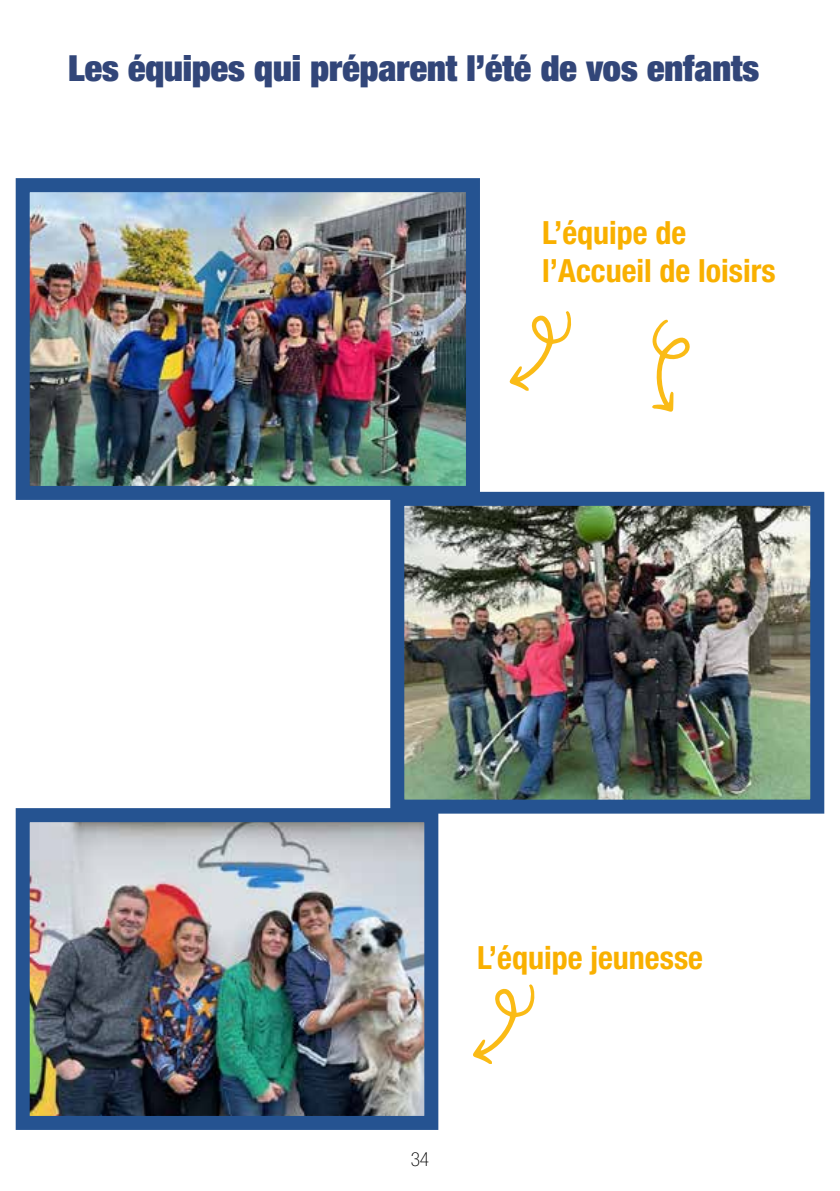
<style>
.page{position:relative;width:840px;height:1191px;background:#fff}
.page>*{position:absolute;margin:0;border:0;box-sizing:border-box;transform-origin:0 0}
.t1{font:900 condensed 36px "Helvetica Neue LT Std";color:#324679}
.t2{font:700 condensed 32px/38.4px "Helvetica Neue LT Std";color:#f9b000}
.t3{font:100 condensed 19.4px "Helvetica Neue LT Std";color:#000}
</style>
<div class="page">
<img style="left:31px;top:193px;width:433px;height:292px">
<div style="left:16px;top:178px;width:463px;height:322px;border:14px solid #255391"></div>
<img style="left:405px;top:507px;width:403px;height:291px">
<div style="left:390px;top:492px;width:433px;height:321px;border:14px solid #255391"></div>
<img style="left:31px;top:823px;width:392px;height:292px">
<div style="left:16px;top:808px;width:422px;height:322px;border:14px solid #255391"></div>
<svg style="left:509px;top:311px;width:62px;height:80px"></svg>
<svg style="left:473px;top:984px;width:61px;height:80px"></svg>
<svg style="left:652px;top:319px;width:38px;height:93px"></svg>
<p class="t1" style="left:68px;top:45px;width:692px">Les équipes qui préparent l’été de vos enfants</p>
<p class="t2" style="left:542px;top:213px;width:235px">L’équipe de l’Accueil de loisirs</p>
<p class="t2" style="left:477px;top:938px;width:227px">L’équipe jeunesse</p>
<p class="t3" style="left:410px;top:1147px;width:20px">34</p>
</div>
